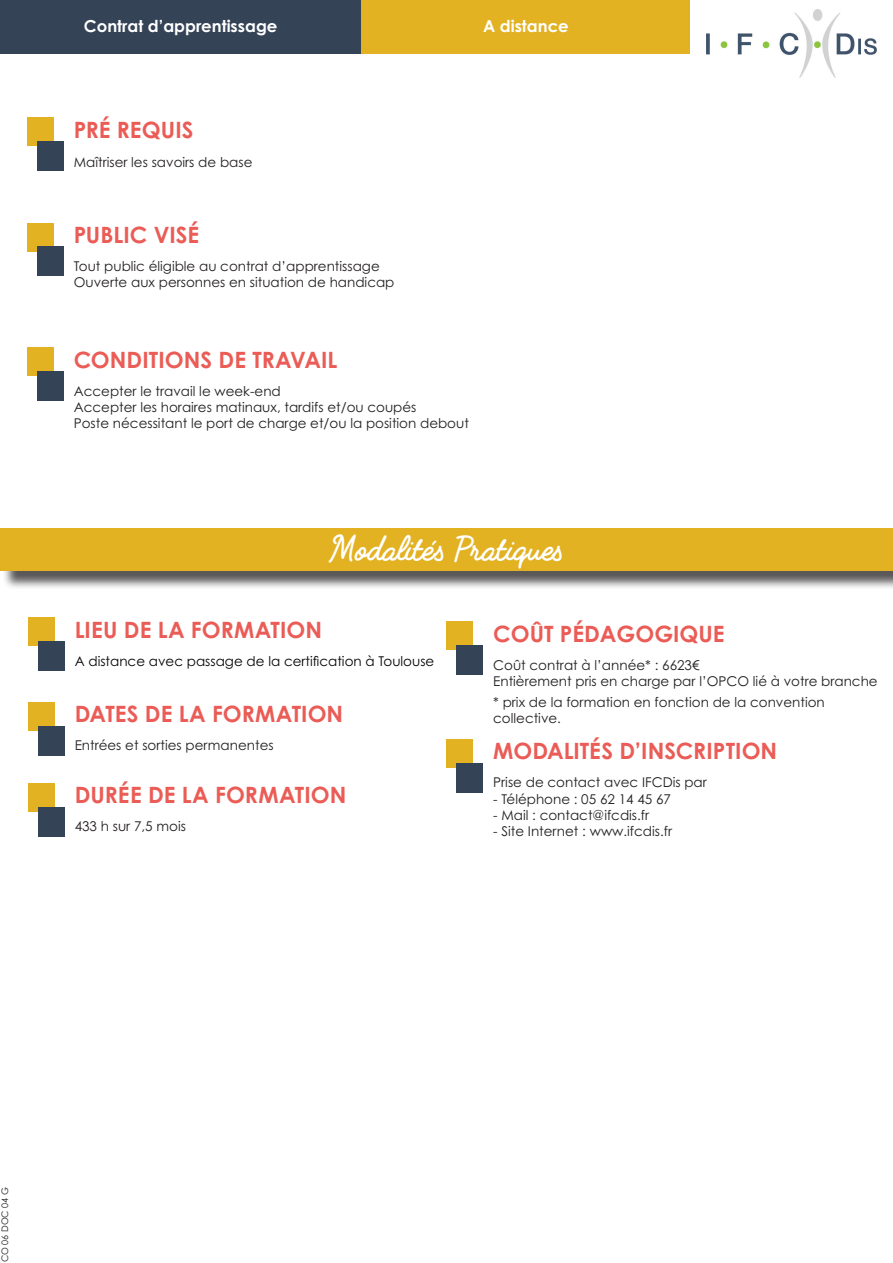
<style>
.page{position:relative;width:893px;height:1263px;background:#fff}
.page>*{position:absolute;margin:0;border:0;box-sizing:border-box;transform-origin:0 0}
.t1{font:700 33px "Fabfelt Script";color:#fff}
.t2{font:700 22.5px "Century Gothic Pro";color:#ea5c55}
.t3{font:700 16.5px "Century Gothic Pro";color:#fff}
.t4{font:13.5px/16.2px "Century Gothic Pro";color:#231f20}
.t5{font:13.5px "Century Gothic Pro";color:#040503}
.t6{font:9px "Century Gothic Pro";color:#231f20}
</style>
<div class="page">
<div style="left:0;top:0;width:362px;height:53px;background:#354357"></div>
<div style="left:362px;top:0;width:328px;height:53px;background:#e2b223"></div>
<div style="left:27px;top:117px;width:27px;height:28px;background:#e2b223"></div>
<div style="left:37px;top:141px;width:27px;height:30px;background:#354357"></div>
<div style="left:27px;top:223px;width:27px;height:28px;background:#e2b223"></div>
<div style="left:37px;top:246px;width:27px;height:30px;background:#354357"></div>
<div style="left:27px;top:347px;width:27px;height:29px;background:#e2b223"></div>
<div style="left:37px;top:371px;width:27px;height:30px;background:#354357"></div>
<div style="left:2px;top:531px;width:891px;height:59px;background:#231f20;opacity:.75"></div>
<div style="left:0;top:529px;width:893px;height:42px;background:#e2b223"></div>
<div style="left:28px;top:783px;width:27px;height:28px;background:#e2b223"></div>
<div style="left:38px;top:806px;width:27px;height:30px;background:#354357"></div>
<div style="left:28px;top:618px;width:27px;height:28px;background:#e2b223"></div>
<div style="left:38px;top:641px;width:27px;height:30px;background:#354357"></div>
<div style="left:28px;top:702px;width:27px;height:28px;background:#e2b223"></div>
<div style="left:38px;top:725px;width:27px;height:30px;background:#354357"></div>
<div style="left:446px;top:622px;width:27px;height:28px;background:#e2b223"></div>
<div style="left:456px;top:645px;width:27px;height:30px;background:#354357"></div>
<div style="left:446px;top:739px;width:27px;height:29px;background:#e2b223"></div>
<div style="left:456px;top:763px;width:27px;height:30px;background:#354357"></div>
<img style="left:706px;top:9px;width:171px;height:68px">
<p class="t3" style="left:84px;top:16px;width:195px">Contrat d’apprentissage</p>
<p class="t3" style="left:483px;top:16px;width:87px">A distance</p>
<p class="t2" style="left:74px;top:115px;width:121px">PRÉ REQUIS</p>
<p class="t4" style="left:74px;top:154px;width:180px">Maîtriser les savoirs de base</p>
<p class="t2" style="left:74px;top:221px;width:127px">PUBLIC VISÉ</p>
<p class="t4" style="left:74px;top:258px;width:307px">Tout public éligible au contrat d’apprentissage</p>
<p class="t4" style="left:74px;top:274px;width:322px">Ouverte aux personnes en situation de handicap</p>
<p class="t2" style="left:74px;top:345px;width:265px">CONDITIONS DE TRAVAIL</p>
<p class="t4" style="left:74px;top:383px;width:209px">Accepter le travail le week-end</p>
<p class="t4" style="left:74px;top:399px;width:344px">Accepter les horaires matinaux, tardifs et/ou coupés</p>
<p class="t4" style="left:74px;top:415px;width:397px">Poste nécessitant le port de charge et/ou la position debout</p>
<p class="t1" style="left:330px;top:527px;width:235px">Modalités Pratiques</p>
<p class="t2" style="left:75px;top:616px;width:249px">LIEU DE LA FORMATION</p>
<p class="t5" style="left:75px;top:653px;width:361px">A distance avec passage de la certification à Toulouse</p>
<p class="t2" style="left:75px;top:700px;width:270px">DATES DE LA FORMATION</p>
<p class="t4" style="left:75px;top:737px;width:200px">Entrées et sorties permanentes</p>
<p class="t2" style="left:75px;top:781px;width:273px">DURÉE DE LA FORMATION</p>
<p class="t4" style="left:75px;top:818px;width:113px">433 h sur 7,5 mois</p>
<p class="t2" style="left:493px;top:620px;width:233px">COÛT PÉDAGOGIQUE</p>
<p class="t4" style="left:493px;top:657px;width:386px">Coût contrat à l’année* : 6623€<br>Entièrement pris en charge par l’OPCO lié à votre branche</p>
<p class="t4" style="left:493px;top:694px;width:333px;line-height:15.8px">* prix de la formation en fonction de la convention collective.</p>
<p class="t2" style="left:493px;top:737px;width:286px">MODALITÉS D’INSCRIPTION</p>
<p class="t4" style="left:493px;top:774px;width:215px">Prise de contact avec IFCDis par</p>
<p class="t4" style="left:493px;top:791px;width:179px">- Téléphone : 05 62 14 45 67</p>
<p class="t4" style="left:493px;top:807px;width:157px">- Mail : contact@ifcdis.fr</p>
<p class="t4" style="left:493px;top:823px;width:180px">- Site Internet : www.ifcdis.fr</p>
<p class="t6" style="left:0;top:1262px;width:76px;rotate:-90deg">CO 06 DOC 04 G</p>
</div>
